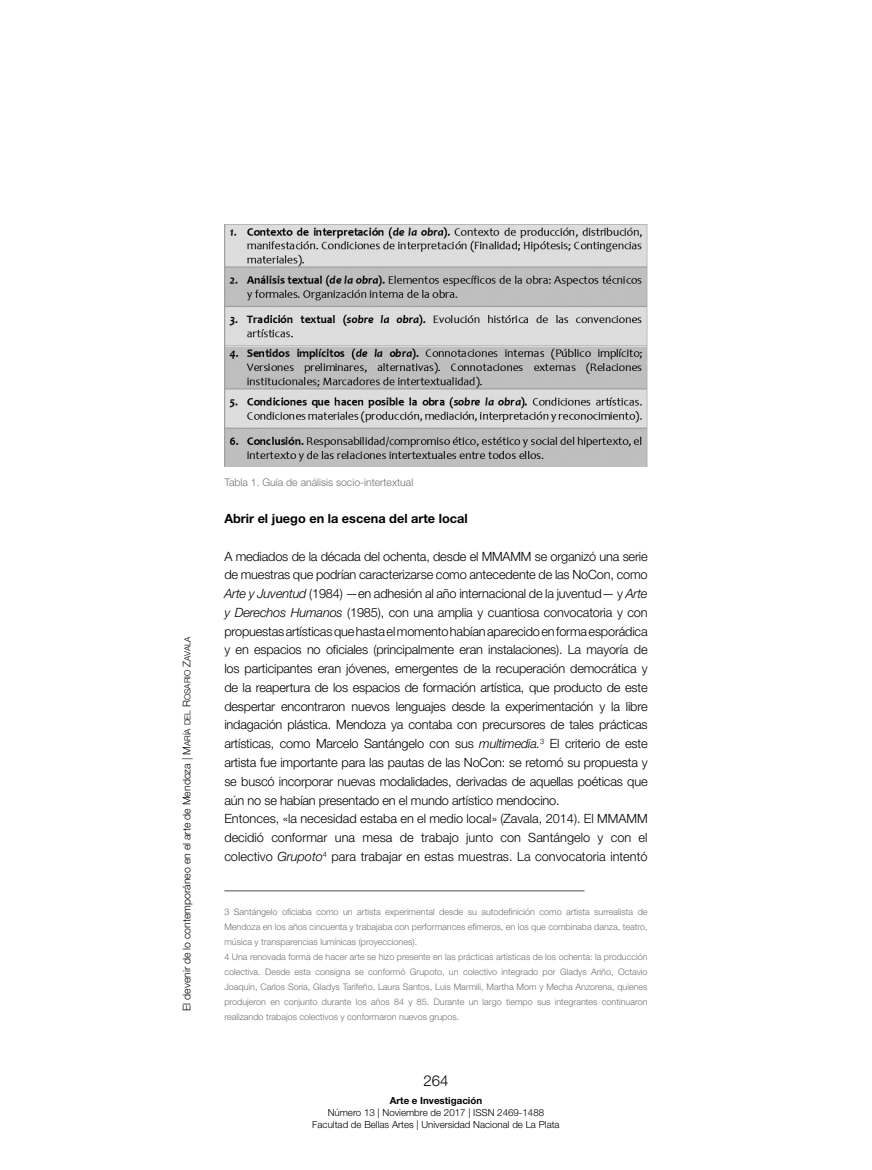
<style>
.page{position:relative;width:872px;height:1170px;background:#fff}
.page>*{position:absolute;margin:0;border:0;box-sizing:border-box;transform-origin:0 0}
.t1{font:300 15px "Helvetica Neue LT Std";color:#000}
.t2{font:300 12.75px/18.8px "Helvetica Neue LT Std";letter-spacing:-.015em;color:#000}
.t3{font:700 12.75px "Helvetica Neue LT Std";color:#000}
.t4{font:300 10.5px "Helvetica Neue LT Std";color:#000}
.t5{font:300 10.5px "Helvetica Neue LT Std";color:#707172}
.t6{font:300 9.75px/11.7px "Helvetica Neue LT Std";color:#000;text-align:center}
.t7{font:700 9.75px "Helvetica Neue LT Std";color:#000}
.t8{font:300 9px/15px "Helvetica Neue LT Std";color:#707172}
.s1{font-family:"Helvetica Neue LT Std Lt SC800";font-weight:400}
.s2{font-family:"Helvetica Neue LT Std Lt SC800";font-weight:400;font-size:8.4px}
.s3{font-style:italic}
</style>
<div class="page">
<img style="left:224px;top:224px;width:423px;height:243px">
<hr style="left:224px;top:890px;width:360px;height:1px;background:#87888a">
<p class="t4" style="left:180px;top:1010px;width:376px;rotate:-90deg">El devenir de lo contemporáneo en el arte de Mendoza | <span class="s1">M</span><span class="s2">aría del</span> <span class="s1">R</span><span class="s2">osario</span> <span class="s1">Z</span><span class="s2">avala</span></p>
<p class="t5" style="left:224px;top:475px;width:190px">Tabla 1. Guía de análisis socio-intertextual</p>
<p class="t3" style="left:224px;top:510px;width:245px">Abrir el juego en la escena del arte local</p>
<p class="t2" style="left:224px;top:546px;width:425px">A mediados de la década del ochenta, desde el MMAMM se organizó una serie de muestras que podrían caracterizarse como antecedente de las NoCon, como <span class="s3">Arte y Juventud</span> (1984) —en adhesión al año internacional de la juventud— y <span class="s3">Arte y Derechos Humanos</span> (1985), con una amplia y cuantiosa convocatoria y con propuestas artísticas que hasta el momento habían aparecido en forma esporádica y en espacios no oficiales (principalmente eran instalaciones). La mayoría de los participantes eran jóvenes, emergentes de la recuperación democrática y de la reapertura de los espacios de formación artística, que producto de este despertar encontraron nuevos lenguajes desde la experimentación y la libre indagación plástica. Mendoza ya contaba con precursores de tales prácticas artísticas, como Marcelo Santángelo con sus <span class="s3">multimedia.</span><sup>3</sup> El criterio de este artista fue importante para las pautas de las NoCon: se retomó su propuesta y se buscó incorporar nuevas modalidades, derivadas de aquellas poéticas que aún no se habían presentado en el mundo artístico mendocino.<br>Entonces, «la necesidad estaba en el medio local» (Zavala, 2014). El MMAMM decidió conformar una mesa de trabajo junto con Santángelo y con el colectivo <span class="s3">Grupoto</span><sup>4</sup> para trabajar en estas muestras. La convocatoria intentó</p>
<p class="t8" style="left:224px;top:904px;width:425px">3 Santángelo oficiaba como un artista experimental desde su autodefinición como artista surrealista de Mendoza en los años cincuenta y trabajaba con performances efímeros, en los que combinaba danza, teatro, música y transparencias lumínicas (proyecciones).<br>4 Una renovada forma de hacer arte se hizo presente en las prácticas artísticas de los ochenta: la producción colectiva. Desde esta consigna se conformó Grupoto, un colectivo integrado por Gladys Ariño, Octavio Joaquín, Carlos Soria, Gladys Tarifeño, Laura Santos, Luis Marmili, Martha Mom y Mecha Anzorena, quienes produjeron en conjunto durante los años 84 y 85. Durante un largo tiempo sus integrantes continuaron realizando trabajos colectivos y conformaron nuevos grupos.</p>
<p class="t1" style="left:423px;top:1071px;width:27px">264</p>
<p class="t7" style="left:390px;top:1094px;width:94px">Arte e Investigación</p>
<p class="t6" style="left:312px;top:1106px;width:249px">Número 13 | Noviembre de 2017 | ISSN 2469-1488<br>Facultad de Bellas Artes | Universidad Nacional de La Plata</p>
</div>
